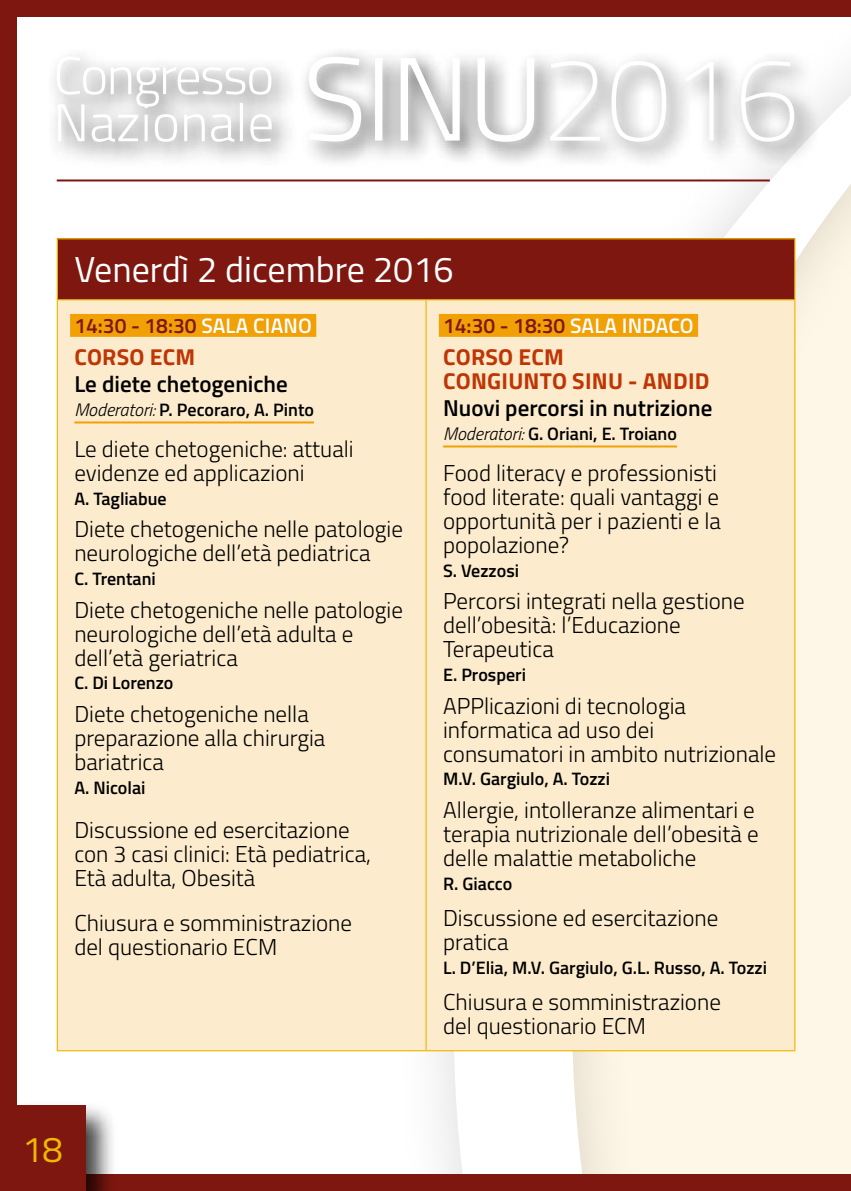
<style>
.page{position:relative;width:851px;height:1191px;background:#fff}
.page>*{position:absolute;margin:0;border:0;box-sizing:border-box;transform-origin:0 0}
.t1{font:36px "Titillium";color:#fff}
.t2{font:36px "Titillium";color:#f0b803}
.t3{font:300 23px/24px "Titillium";color:#000}
.t4{font:600 23px "Titillium";color:#000}
.t5{font:700 23px/24px "Titillium";letter-spacing:.01em;color:#bf3504}
.t6{font:600 21px "Titillium";color:#7e1710}
.t7{font:600 18px "Titillium";color:#000}
.s1{color:#fff}
.s2{font-weight:300;font-style:italic}
</style>
<div class="page">
<div style="left:0;top:0;width:850px;height:1191px;background:#7e1710"></div>
<div style="left:17px;top:17px;width:833px;height:1157px;background:#fff"></div>
<div style="left:390px;top:17px;width:460px;height:1157px;background:#000;opacity:.15"></div>
<svg style="left:454px;top:17px;width:396px;height:1157px;fill:#fef6e6"></svg>
<div style="left:46px;top:46px;width:252px;height:122px;background:#000;opacity:.75"></div>
<svg style="left:57px;top:57px;width:215px;height:85px"></svg>
<div style="left:298px;top:46px;width:522px;height:122px;background:#000;opacity:.75"></div>
<svg style="left:309px;top:57px;width:485px;height:85px"></svg>
<hr style="left:57px;top:179px;width:712px;height:2px;background:#7e1710">
<div style="left:0;top:1100px;width:118px;height:91px;background:#000;opacity:.75"></div>
<div style="left:0;top:1106px;width:85px;height:85px;background:#7e1710"></div>
<div style="left:57px;top:239px;width:737px;height:61px;background:#7e1710"></div>
<div style="left:58px;top:300px;width:736px;height:750px;background:#fceccd"></div>
<hr style="left:57px;top:238px;width:369px;height:1px;background:#f0b803">
<hr style="left:57px;top:239px;width:1px;height:60px;background:#f0b803">
<hr style="left:426px;top:238px;width:369px;height:1px;background:#f0b803">
<hr style="left:794px;top:239px;width:1px;height:60px;background:#f0b803">
<hr style="left:57px;top:299px;width:369px;height:1px;background:#f0b803">
<hr style="left:57px;top:300px;width:1px;height:750px;background:#f0b803">
<hr style="left:426px;top:299px;width:369px;height:1px;background:#f0b803">
<hr style="left:425px;top:300px;width:1px;height:750px;background:#f0b803">
<hr style="left:794px;top:300px;width:1px;height:750px;background:#f0b803">
<hr style="left:57px;top:1050px;width:369px;height:1px;background:#f0b803">
<hr style="left:426px;top:1050px;width:369px;height:1px;background:#f0b803">
<div style="left:70px;top:314px;width:246px;height:23px;background:#f1a006"></div>
<hr style="left:74px;top:421px;width:240px;height:2px;background:#f1a006">
<div style="left:439px;top:314px;width:259px;height:23px;background:#f1a006"></div>
<hr style="left:443px;top:445px;width:234px;height:2px;background:#f1a006">
<h1 class="t1" style="left:74px;top:243px;width:381px">Venerdì 2 dicembre 2016</h1>
<p class="t6" style="left:74px;top:309px;width:239px">14:30 - 18:30 <span class="s1">SALA CIANO</span></p>
<p class="t5" style="left:74px;top:344px;width:122px">CORSO ECM</p>
<p class="t4" style="left:74px;top:367px;width:215px">Le diete chetogeniche</p>
<p class="t7" style="left:74px;top:396px;width:241px"><span class="s2">Moderatori:</span> P. Pecoraro, A. Pinto</p>
<p class="t3" style="left:74px;top:436px;width:281px">Le diete chetogeniche: attuali evidenze ed applicazioni</p>
<p class="t7" style="left:74px;top:485px;width:94px">A. Tagliabue</p>
<p class="t3" style="left:74px;top:516px;width:330px">Diete chetogeniche nelle patologie neurologiche dell’età pediatrica</p>
<p class="t7" style="left:74px;top:565px;width:83px">C. Trentani</p>
<p class="t3" style="left:74px;top:596px;width:330px">Diete chetogeniche nelle patologie neurologiche dell’età adulta e dell’età geriatrica</p>
<p class="t7" style="left:74px;top:669px;width:101px">C. Di Lorenzo</p>
<p class="t3" style="left:74px;top:701px;width:252px">Diete chetogeniche nella preparazione alla chirurgia bariatrica</p>
<p class="t7" style="left:74px;top:774px;width:73px">A. Nicolai</p>
<p class="t3" style="left:74px;top:817px;width:298px">Discussione ed esercitazione con 3 casi clinici: Età pediatrica,<br>Età adulta, Obesità</p>
<p class="t3" style="left:74px;top:909px;width:279px">Chiusura e somministrazione del questionario ECM</p>
<p class="t6" style="left:443px;top:309px;width:252px">14:30 - 18:30 <span class="s1">SALA INDACO</span></p>
<p class="t5" style="left:443px;top:344px;width:268px">CORSO ECM<br>CONGIUNTO SINU - ANDID</p>
<p class="t4" style="left:443px;top:390px;width:271px">Nuovi percorsi in nutrizione</p>
<p class="t7" style="left:443px;top:420px;width:235px"><span class="s2">Moderatori:</span> G. Oriani, E. Troiano</p>
<p class="t3" style="left:443px;top:460px;width:279px">Food literacy e professionisti food literate: quali vantaggi e opportunità per i pazienti e la popolazione?</p>
<p class="t7" style="left:443px;top:557px;width:77px">S. Vezzosi</p>
<p class="t3" style="left:443px;top:588px;width:303px">Percorsi integrati nella gestione dell’obesità: l’Educazione<br>Terapeutica</p>
<p class="t7" style="left:443px;top:661px;width:84px">E. Prosperi</p>
<p class="t3" style="left:443px;top:692px;width:334px">APPlicazioni di tecnologia informatica ad uso dei consumatori in ambito nutrizionale</p>
<p class="t7" style="left:443px;top:765px;width:168px">M.V. Gargiulo, A. Tozzi</p>
<p class="t3" style="left:443px;top:797px;width:317px">Allergie, intolleranze alimentari e terapia nutrizionale dell’obesità e delle malattie metaboliche</p>
<p class="t7" style="left:443px;top:870px;width:71px">R. Giacco</p>
<p class="t3" style="left:443px;top:904px;width:277px">Discussione ed esercitazione pratica</p>
<p class="t7" style="left:443px;top:954px;width:325px">L. D’Elia, M.V. Gargiulo, G.L. Russo, A. Tozzi</p>
<p class="t3" style="left:443px;top:988px;width:279px">Chiusura e somministrazione del questionario ECM</p>
<h1 class="t2" style="left:22px;top:1123px;width:42px">18</h1>
</div>
